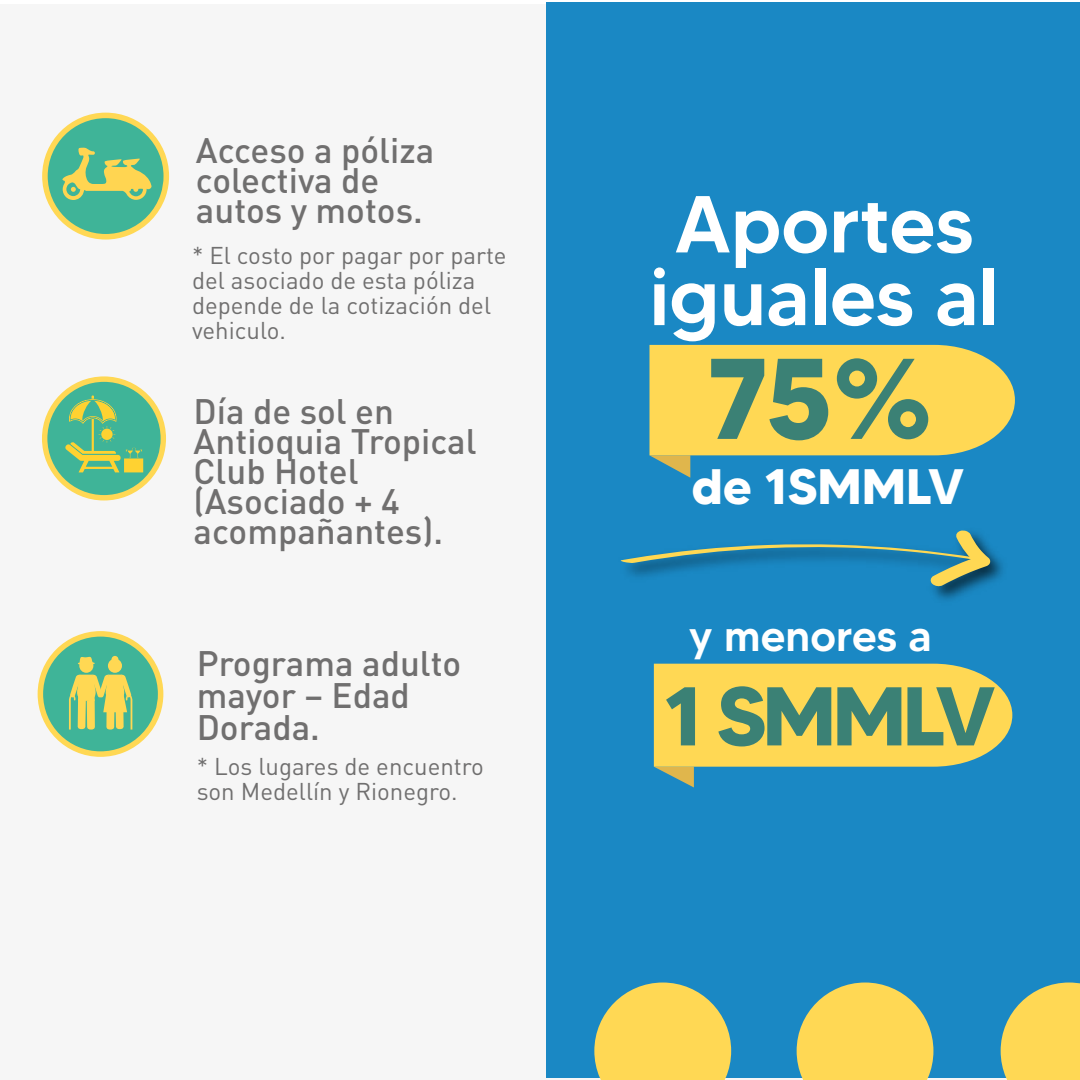
<style>
.page{position:relative;width:1080px;height:1080px;background:#fff}
.page>*{position:absolute;margin:0;border:0;box-sizing:border-box;transform-origin:0 0}
.t1{font:700 114.4px "MADETOMMY";color:#3b8175}
.t2{font:700 83px "MADETOMMY";letter-spacing:-.045em;color:#3b8175}
.t3{font:500 80.5px/72.7px "MADETOMMY";color:#fff;text-align:center}
.t4{font:700 49.7px "MADETOMMY";color:#fff}
.t5{font:500 43.1px "MADETOMMY";color:#fff}
.t6{font:500 35px/30px "DIN";color:#706f6f}
.t7{font:24px/25px "DIN";color:#706f6f}
</style>
<div class="page">
<div style="left:0;top:4px;width:1080px;height:1076px;background:#f6f6f6"></div>
<div style="left:546px;top:3px;width:534px;height:1075px;background:#1a88c4"></div>
<svg style="left:650px;top:345px;width:365px;height:133px"></svg>
<img style="left:933px;top:550px;width:70px;height:50px">
<svg style="left:620px;top:530px;width:371px;height:57px"></svg>
<svg style="left:654px;top:664px;width:358px;height:123px"></svg>
<svg style="left:38px;top:631px;width:125px;height:126px"></svg>
<svg style="left:42px;top:113px;width:127px;height:127px"></svg>
<svg style="left:42px;top:376px;width:124px;height:124px"></svg>
<svg style="left:797px;top:983px;width:136px;height:97px;background:#dccc65"></svg>
<svg style="left:594px;top:983px;width:137px;height:97px;background:#dbcb65"></svg>
<svg style="left:1001px;top:983px;width:79px;height:97px;background:#e1cd62"></svg>
<p class="t6" style="left:196px;top:134px;width:240px">Acceso a póliza colectiva de autos y motos.</p>
<p class="t7" style="left:192px;top:242px;width:316px">* El costo por pagar por parte del asociado de esta póliza depende de la cotización del vehiculo.</p>
<p class="t6" style="left:194px;top:395px;width:284px">Día de sol en<br>Antioquia Tropical<br>Club Hotel (Asociado + 4 acompañantes).</p>
<p class="t6" style="left:197px;top:647px;width:266px;line-height:32px">Programa adulto mayor – Edad<br>Dorada.</p>
<p class="t7" style="left:197px;top:753px;width:289px">* Los lugares de encuentro son Medellín y Rionegro.</p>
<h3 class="t3" style="left:649px;top:187px;width:351px">Aportes iguales al</h3>
<h1 class="t1" style="left:707px;top:328px;width:228px">75%</h1>
<h3 class="t4" style="left:692px;top:456px;width:274px">de 1SMMLV</h3>
<p class="t5" style="left:689px;top:609px;width:244px">y menores a</p>
<h2 class="t2" style="left:664px;top:665px;width:333px">1 SMMLV</h2>
</div>
